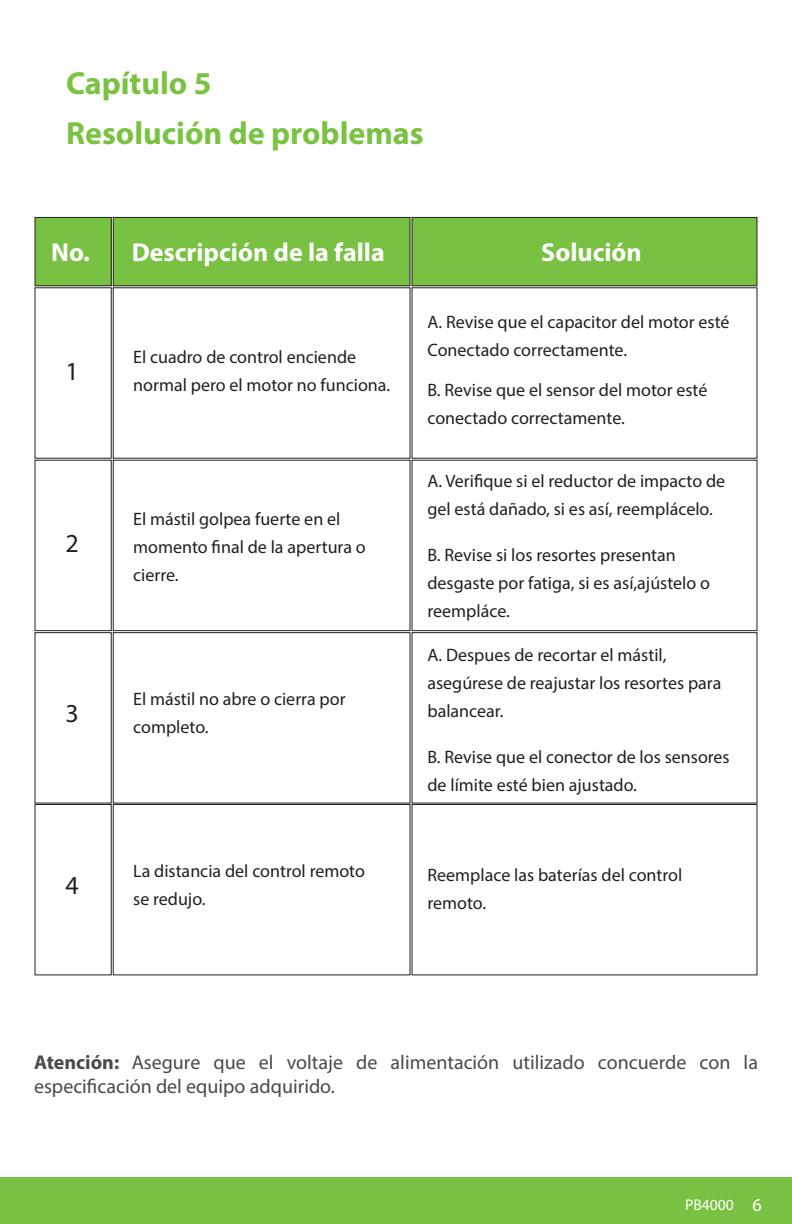
<style>
.page{position:relative;width:792px;height:1224px;background:#fff}
.page>*{position:absolute;margin:0;border:0;box-sizing:border-box;transform-origin:0 0}
.t1{font:700 32px "Myriad Pro";color:#7ac242}
.t2{font:700 26px "Myriad Pro";color:#fff}
.t3{font:26px "Myriad Pro";color:#231f20}
.t4{font:20px/24px "Myriad Pro";color:#474a4e}
.t5{font:18px/28px "Myriad Pro";color:#231f20}
.t6{font:15.6px "Myriad Pro";color:#fff}
.s1{font-weight:700}
.s2{font-size:18.2px}
</style>
<div class="page">
<div style="left:0;top:1178px;width:792px;height:46px;background:#79c142"></div>
<div style="left:35px;top:217px;width:76px;height:69px;background:#79c142"></div>
<div style="left:35px;top:217px;width:77px;height:69px;border:1px solid #231f20"></div>
<div style="left:35px;top:287px;width:77px;height:172px;border:1px solid #231f20"></div>
<div style="left:35px;top:460px;width:77px;height:171px;border:1px solid #231f20"></div>
<div style="left:35px;top:632px;width:77px;height:172px;border:1px solid #231f20"></div>
<div style="left:35px;top:804px;width:77px;height:171px;border:1px solid #231f20"></div>
<div style="left:113px;top:217px;width:297px;height:69px;background:#79c142"></div>
<div style="left:113px;top:217px;width:298px;height:69px;border:1px solid #231f20"></div>
<div style="left:113px;top:460px;width:298px;height:171px;border:1px solid #231f20"></div>
<div style="left:113px;top:632px;width:298px;height:172px;border:1px solid #231f20"></div>
<div style="left:113px;top:804px;width:298px;height:171px;border:1px solid #231f20"></div>
<div style="left:412px;top:217px;width:345px;height:69px;background:#79c142"></div>
<div style="left:412px;top:217px;width:345px;height:69px;border:1px solid #231f20"></div>
<div style="left:412px;top:460px;width:345px;height:171px;border:1px solid #231f20"></div>
<div style="left:412px;top:632px;width:345px;height:172px;border:1px solid #231f20"></div>
<div style="left:412px;top:804px;width:345px;height:171px;border:1px solid #231f20"></div>
<p class="t1" style="left:66px;top:63px;width:147px">Capítulo 5</p>
<p class="t1" style="left:66px;top:113px;width:359px">Resolución de problemas</p>
<p class="t2" style="left:51px;top:235px;width:40px">No.</p>
<p class="t2" style="left:132px;top:235px;width:255px">Descripción de la falla</p>
<p class="t2" style="left:541px;top:235px;width:102px">Solución</p>
<p class="t3" style="left:65px;top:355px;width:15px">1</p>
<p class="t3" style="left:65px;top:527px;width:15px">2</p>
<p class="t3" style="left:65px;top:697px;width:15px">3</p>
<p class="t5" style="left:133px;top:342px;width:259px">El cuadro de control enciende normal pero el motor no funciona.</p>
<p class="t5" style="left:133px;top:505px;width:234px">El mástil golpea fuerte en el momento final de la apertura o cierre.</p>
<p class="t5" style="left:133px;top:685px;width:214px">El mástil no abre o cierra por completo.</p>
<p class="t5" style="left:427px;top:308px;width:304px">A. Revise que el capacitor del motor esté</p>
<p class="t5" style="left:427px;top:336px;width:201px">Conectado correctamente.</p>
<p class="t5" style="left:427px;top:376px;width:282px">B. Revise que el sensor del motor esté conectado correctamente.</p>
<p class="t5" style="left:427px;top:467px;width:299px">A. Verifique si el reductor de impacto de gel está dañado, si es así, reemplácelo.</p>
<p class="t5" style="left:427px;top:541px;width:284px">B. Revise si los resortes presentan desgaste por fatiga, si es así,ajústelo o reempláce.</p>
<p class="t5" style="left:427px;top:641px;width:295px">A. Despues de recortar el mástil, asegúrese de reajustar los resortes para balancear.</p>
<p class="t5" style="left:427px;top:743px;width:304px">B. Revise que el conector de los sensores de límite esté bien ajustado.</p>
<p class="t5" style="left:133px;top:857px;width:233px">La distancia del control remoto</p>
<p class="t5" style="left:133px;top:885px;width:74px">se redujo.</p>
<p class="t3" style="left:65px;top:869px;width:15px">4</p>
<p class="t5" style="left:427px;top:861px;width:256px">Reemplace las baterías del control remoto.</p>
<p class="t4" style="left:34px;top:1050px;width:725px"><span class="s1">Atención:</span> Asegure que el voltaje de alimentación utilizado concuerde con la especificación del equipo adquirido.</p>
<p class="t6" style="left:685px;top:1195px;width:78px">PB4000 <span class="s2">6</span></p>
</div>
